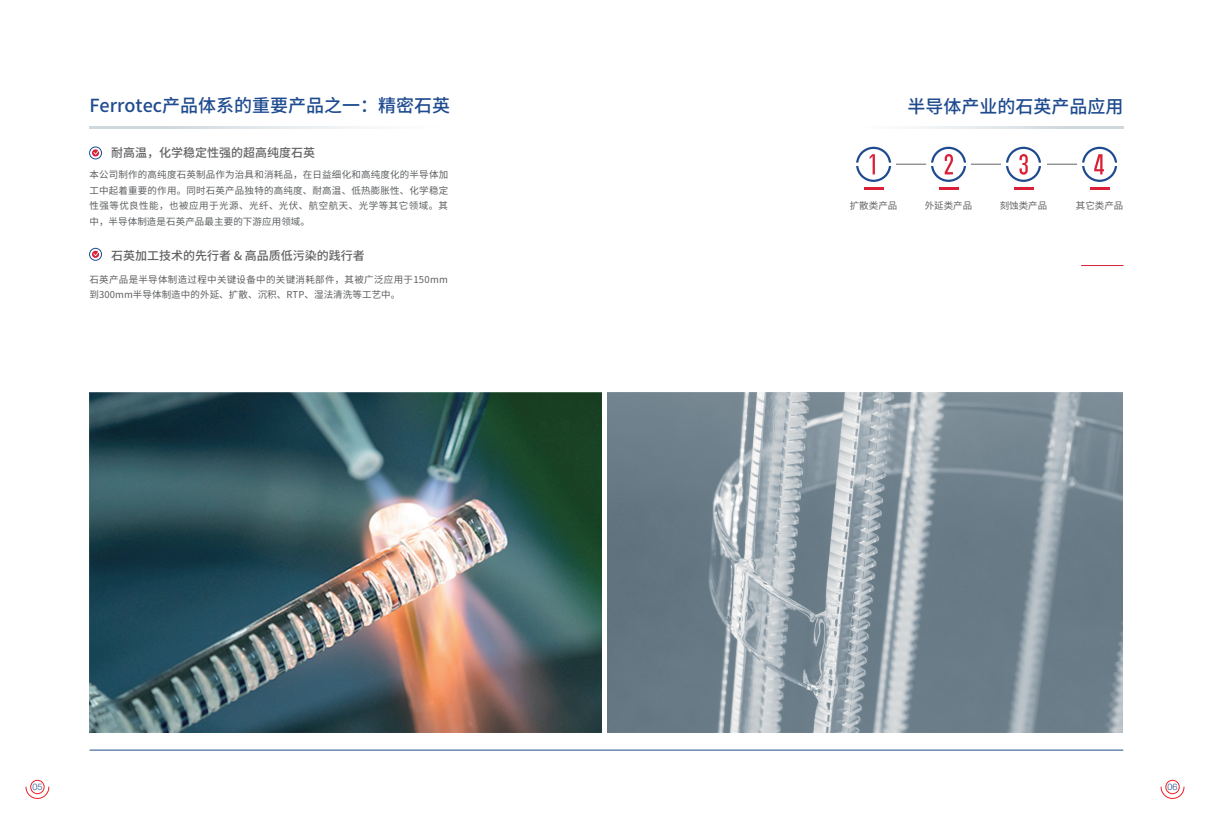
<style>
.page{position:relative;width:1208px;height:825px;background:#fff}
.page>*{position:absolute;margin:0;border:0;box-sizing:border-box;transform-origin:0 0}
.t1{font:500 18px "Source Han Sans CN";color:#1e4b8f}
.t2{font:500 12px "Source Han Sans CN";color:#636366}
.t3{font:9.5px/15.5px "Source Han Sans CN";letter-spacing:.035em;color:#5d5f61;text-align:justify}
.t4{font:9.5px "Source Han Sans CN";color:#636366}
.t5{font:300 9px "Helvetica Neue";color:#1e4b8f}
</style>
<div class="page">
<hr style="left:90px;top:750px;width:1033px;height:1px;background:#1e4b8f">
<hr style="left:1081px;top:265px;width:42px;height:1px;background:#da1f37">
<hr style="left:938px;top:187px;width:20px;height:2px;background:#da1f37">
<hr style="left:896px;top:164px;width:30px;height:1px;background:#636366">
<hr style="left:971px;top:164px;width:30px;height:1px;background:#636366">
<hr style="left:863px;top:187px;width:20px;height:2px;background:#da1f37">
<hr style="left:1013px;top:187px;width:20px;height:2px;background:#da1f37">
<hr style="left:1047px;top:164px;width:30px;height:1px;background:#636366">
<hr style="left:1089px;top:187px;width:20px;height:2px;background:#da1f37">
<svg style="left:856px;top:147px;width:35px;height:35px"></svg>
<svg style="left:931px;top:147px;width:35px;height:35px"></svg>
<svg style="left:1006px;top:147px;width:35px;height:35px"></svg>
<svg style="left:1082px;top:147px;width:35px;height:35px"></svg>
<div style="left:30px;top:780px;width:14px;height:14px;border:1px solid #ee1d23;border-radius:50%"></div>
<svg style="left:25px;top:786px;width:25px;height:13px"></svg>
<div style="left:1165px;top:780px;width:14px;height:14px;border:1px solid #ee1d23;border-radius:50%"></div>
<svg style="left:1160px;top:786px;width:24px;height:13px"></svg>
<svg style="left:92px;top:149px;width:7px;height:8px"></svg>
<div style="left:89px;top:147px;width:13px;height:12px;border:1px solid #1e4b8f;border-radius:50%"></div>
<svg style="left:93px;top:150px;width:6px;height:5px"></svg>
<div style="left:92px;top:251px;width:7px;height:7px;background:#da1f37;border-radius:50%"></div>
<div style="left:89px;top:248px;width:13px;height:13px;border:1px solid #1e4b8f;border-radius:50%"></div>
<svg style="left:93px;top:251px;width:6px;height:5px"></svg>
<svg style="left:89px;top:127px;width:276px;height:2px"></svg>
<svg style="left:915px;top:127px;width:208px;height:2px"></svg>
<img style="left:90px;top:392px;width:511px;height:340px">
<img style="left:607px;top:392px;width:515px;height:340px">
<h1 class="t1" style="left:89px;top:95px;width:362px">Ferrotec产品体系的重要产品之一：精密石英</h1>
<h1 class="t1" style="left:907px;top:96px;width:217px">半导体产业的石英产品应用</h1>
<p class="t2" style="left:111px;top:146px;width:205px">耐高温，化学稳定性强的超高纯度石英</p>
<p class="t3" style="left:89px;top:167px;width:360px">本公司制作的高纯度石英制品作为治具和消耗品，在日益细化和高纯度化的半导体加工中起着重要的作用。同时石英产品独特的高纯度、耐高温、低热膨胀性、化学稳定性强等优良性能，也被应用于光源、光纤、光伏、航空航天、光学等其它领域。其中，半导体制造是石英产品最主要的下游应用领域。</p>
<p class="t2" style="left:111px;top:249px;width:255px">石英加工技术的先行者 &amp; 高品质低污染的践行者</p>
<p class="t3" style="left:89px;top:272px;width:360px">石英产品是半导体制造过程中关键设备中的关键消耗部件，其被广泛应用于150mm到300mm半导体制造中的外延、扩散、沉积、RTP、湿法清洗等工艺中。</p>
<p class="t4" style="left:850px;top:200px;width:49px">扩散类产品</p>
<p class="t4" style="left:924px;top:200px;width:49px">外延类产品</p>
<p class="t4" style="left:999px;top:200px;width:49px">刻蚀类产品</p>
<p class="t4" style="left:1076px;top:200px;width:49px">其它类产品</p>
<p class="t5" style="left:32px;top:781px;width:12px">05</p>
<p class="t5" style="left:1167px;top:781px;width:12px">06</p>
</div>
